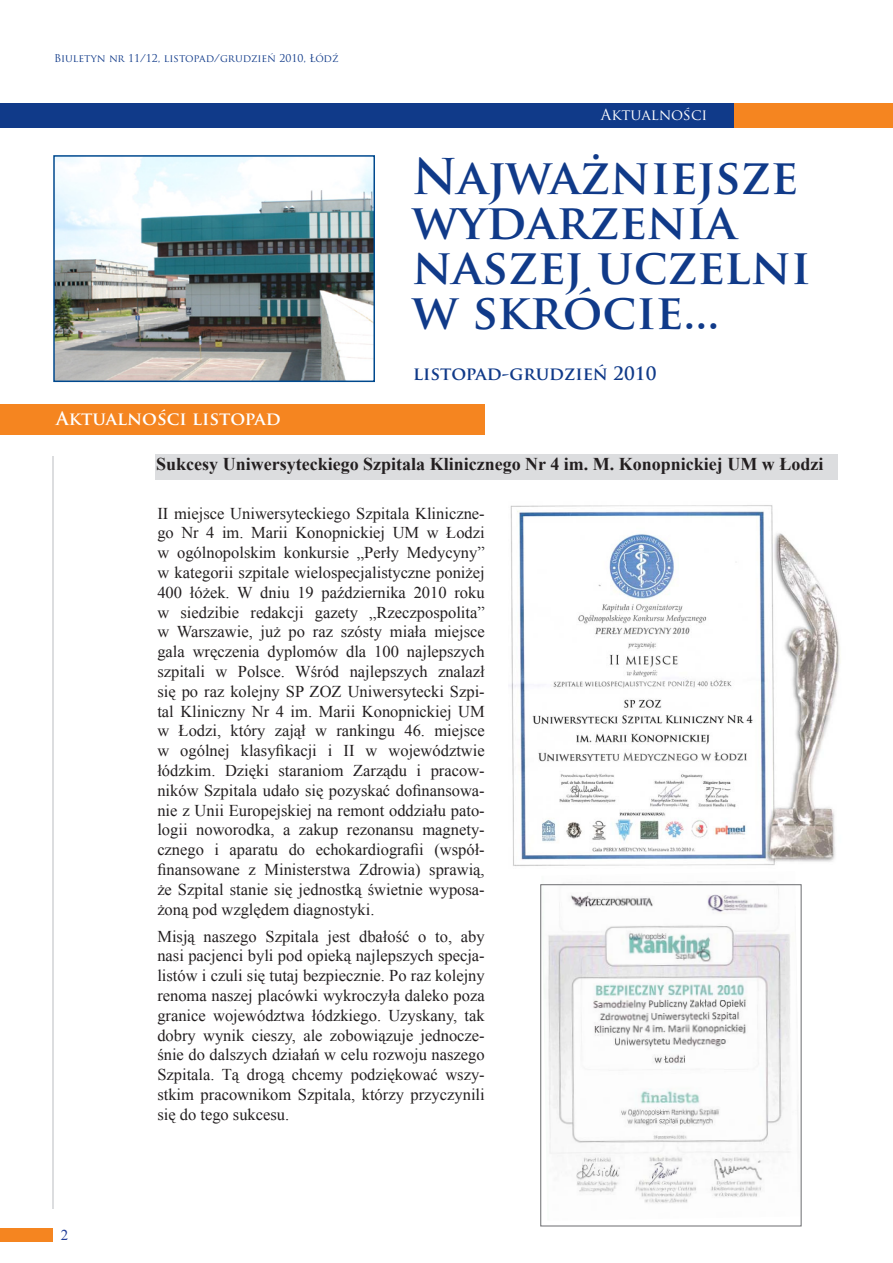
<style>
.page{position:relative;width:893px;height:1263px;background:#fff}
.page>*{position:absolute;margin:0;border:0;box-sizing:border-box;transform-origin:0 0}
.t1{font:700 48px/45px "Trajan Pro";color:#103a89}
.t2{font:700 18px "Times New Roman";color:#231f20}
.t3{font:700 18px "Trajan Pro";color:#103a89}
.t4{font:700 18px "Trajan Pro";color:#fff}
.t5{font:16.5px/19.8px "Times New Roman";color:#231f20;text-align:justify}
.t6{font:15px "Trajan Pro";color:#fff}
.t7{font:15px "Times New Roman";color:#223f99}
.t8{font:10.5px "Trajan Pro";color:#103a89}
</style>
<div class="page">
<div style="left:0;top:104px;width:893px;height:24px;background:#103a89"></div>
<div style="left:734px;top:104px;width:159px;height:24px;background:#f58520"></div>
<div style="left:0;top:1228px;width:52px;height:14px;background:#f58520"></div>
<hr style="left:53px;top:456px;width:1px;height:753px;background:#dcdddf">
<div style="left:155px;top:454px;width:682px;height:26px;background:#dcdddf"></div>
<img style="left:509px;top:505px;width:332px;height:361px">
<img style="left:544px;top:882px;width:255px;height:321px">
<div style="left:0;top:404px;width:485px;height:30px;background:#f58520"></div>
<img style="left:56px;top:158px;width:316px;height:221px">
<div style="left:53px;top:155px;width:322px;height:227px;border:2px solid #00498e"></div>
<p class="t8" style="left:54px;top:51px;width:286px">Biuletyn nr 11/12, listopad/grudzień 2010, Łódź</p>
<p class="t4" style="left:56px;top:407px;width:226px">Aktualności listopad</p>
<p class="t6" style="left:601px;top:105px;width:108px">Aktualności</p>
<h1 class="t1" style="left:412px;top:155px;width:400px">Najważniejsze wydarzenia naszej uczelni w skrócie...</h1>
<p class="t3" style="left:413px;top:363px;width:245px">listopad-grudzień 2010</p>
<p class="t2" style="left:156px;top:452px;width:669px">Sukcesy Uniwersyteckiego Szpitala Klinicznego Nr 4 im. M. Konopnickiej UM w Łodzi</p>
<p class="t7" style="left:61px;top:1225px;width:9px">2</p>
<p class="t5" style="left:157px;top:503px;width:329px">II miejsce Uniwersyteckiego Szpitala Kliniczne&shy;go Nr 4 im. Marii Konopnickiej UM w Łodzi w ogólnopolskim konkursie „Perły Medycyny” w kategorii szpitale wielospecjalistyczne poniżej 400 łóżek. W dniu 19 października 2010 roku w siedzibie redakcji gazety „Rzeczpospolita” w Warszawie, już po raz szósty miała miejsce gala wręczenia dyplomów dla 100 najlepszych szpitali w Polsce. Wśród najlepszych znalazł się po raz kolejny SP ZOZ Uniwersytecki Szpi&shy;tal Kliniczny Nr 4 im. Marii Konopnickiej UM w Łodzi, który zajął w rankingu 46. miejsce w ogólnej klasyfikacji i II w województwie łódzkim. Dzięki staraniom Zarządu i pracow&shy;ników Szpitala udało się pozyskać dofinansowa&shy;nie z Unii Europejskiej na remont oddziału pato&shy;logii noworodka, a zakup rezonansu magnety&shy;cznego i aparatu do echokardiografii (współ&shy;finansowane z Ministerstwa Zdrowia) sprawią, że Szpital stanie się jednostką świetnie wyposa&shy;żoną pod względem diagnostyki.</p>
<p class="t5" style="left:157px;top:926px;width:329px">Misją naszego Szpitala jest dbałość o to, aby nasi pacjenci byli pod opieką najlepszych specja&shy;listów i czuli się tutaj bezpiecznie. Po raz kolejny renoma naszej placówki wykroczyła daleko poza granice województwa łódzkiego. Uzyskany, tak dobry wynik cieszy, ale zobowiązuje jednocze&shy;śnie do dalszych działań w celu rozwoju naszego Szpitala. Tą drogą chcemy podziękować wszy&shy;stkim pracownikom Szpitala, którzy przyczynili się do tego sukcesu.</p>
</div>
